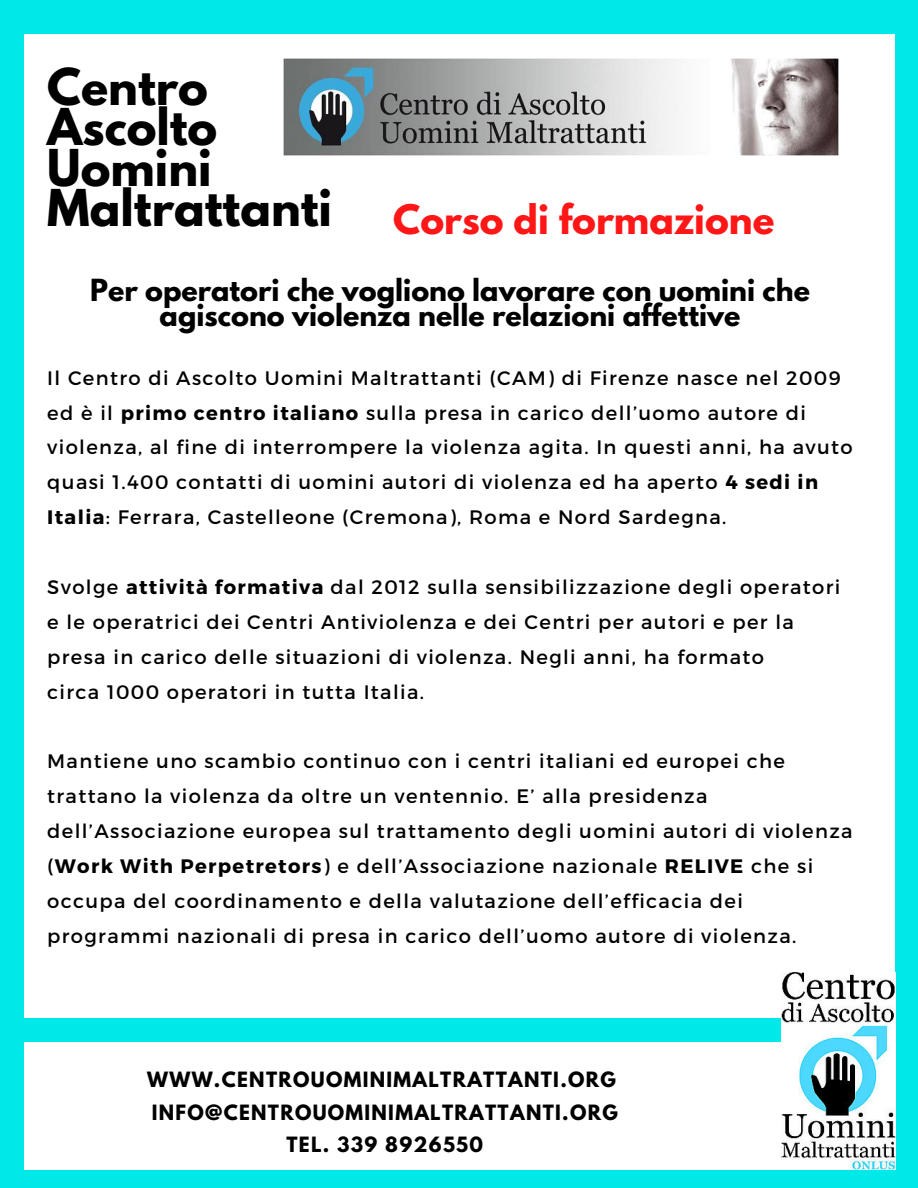
<style>
.page{position:relative;width:918px;height:1188px;background:#00e9e9}
.page>*{position:absolute;margin:0;border:0;box-sizing:border-box;transform-origin:0 0}
.t1{font:700 45px/40.5px "League Spartan";color:#000}
.t2{font:700 36px "League Spartan";color:#ff1616}
.t3{font:700 27px/24.8px "League Spartan";color:#000;text-align:center}
.t4{font:19.5px/34.8px "Montserrat";letter-spacing:.07em;color:#000}
.t5{font:700 18.75px "League Spartan";letter-spacing:.07em;color:#000}
.s1{font-weight:700}
</style>
<div class="page">
<div style="left:24px;top:34px;width:871px;height:1136px;background:#fff"></div>
<div style="left:0;top:1018px;width:917px;height:24px;background:#00e9e9"></div>
<img style="left:284px;top:58px;width:554px;height:97px">
<img style="left:782px;top:972px;width:113px;height:198px">
<p class="t1" style="left:47px;top:72px;width:286px">Centro<br>Ascolto<br>Uomini<br>Maltrattanti</p>
<p class="t2" style="left:393px;top:202px;width:383px">Corso di formazione</p>
<p class="t3" style="left:90px;top:281px;width:721px">Per operatori che vogliono lavorare con uomini che agiscono violenza nelle relazioni affettive</p>
<p class="t4" style="left:47px;top:359px;width:807px">Il Centro di Ascolto Uomini Maltrattanti (CAM) di Firenze nasce nel 2009 ed è il <span class="s1">primo centro italiano</span> sulla presa in carico dell’uomo autore di violenza, al fine di interrompere la violenza agita. In questi anni, ha avuto quasi 1.400 contatti di uomini autori di violenza ed ha aperto <span class="s1">4 sedi in Italia</span>: Ferrara, Castelleone (Cremona), Roma e Nord Sardegna.</p>
<p class="t4" style="left:47px;top:569px;width:795px">Svolge <span class="s1">attività formativa</span> dal 2012 sulla sensibilizzazione degli operatori e le operatrici dei Centri Antiviolenza e dei Centri per autori e per la presa in carico delle situazioni di violenza. Negli anni, ha formato<br>circa 1000 operatori in tutta Italia.</p>
<p class="t4" style="left:47px;top:743px;width:807px">Mantiene uno scambio continuo con i centri italiani ed europei che trattano la violenza da oltre un ventennio. E’ alla presidenza dell’Associazione europea sul trattamento degli uomini autori di violenza (<span class="s1">Work With Perpetretors</span>) e dell’Associazione nazionale <span class="s1">RELIVE</span> che si occupa del coordinamento e della valutazione dell’efficacia dei programmi nazionali di presa in carico dell’uomo autore di violenza.</p>
<p class="t5" style="left:147px;top:1070px;width:470px">WWW.CENTROUOMINIMALTRATTANTI.ORG</p>
<p class="t5" style="left:152px;top:1103px;width:468px">INFO@CENTROUOMINIMALTRATTANTI.ORG</p>
<p class="t5" style="left:287px;top:1135px;width:198px">TEL. 339 8926550</p>
</div>
